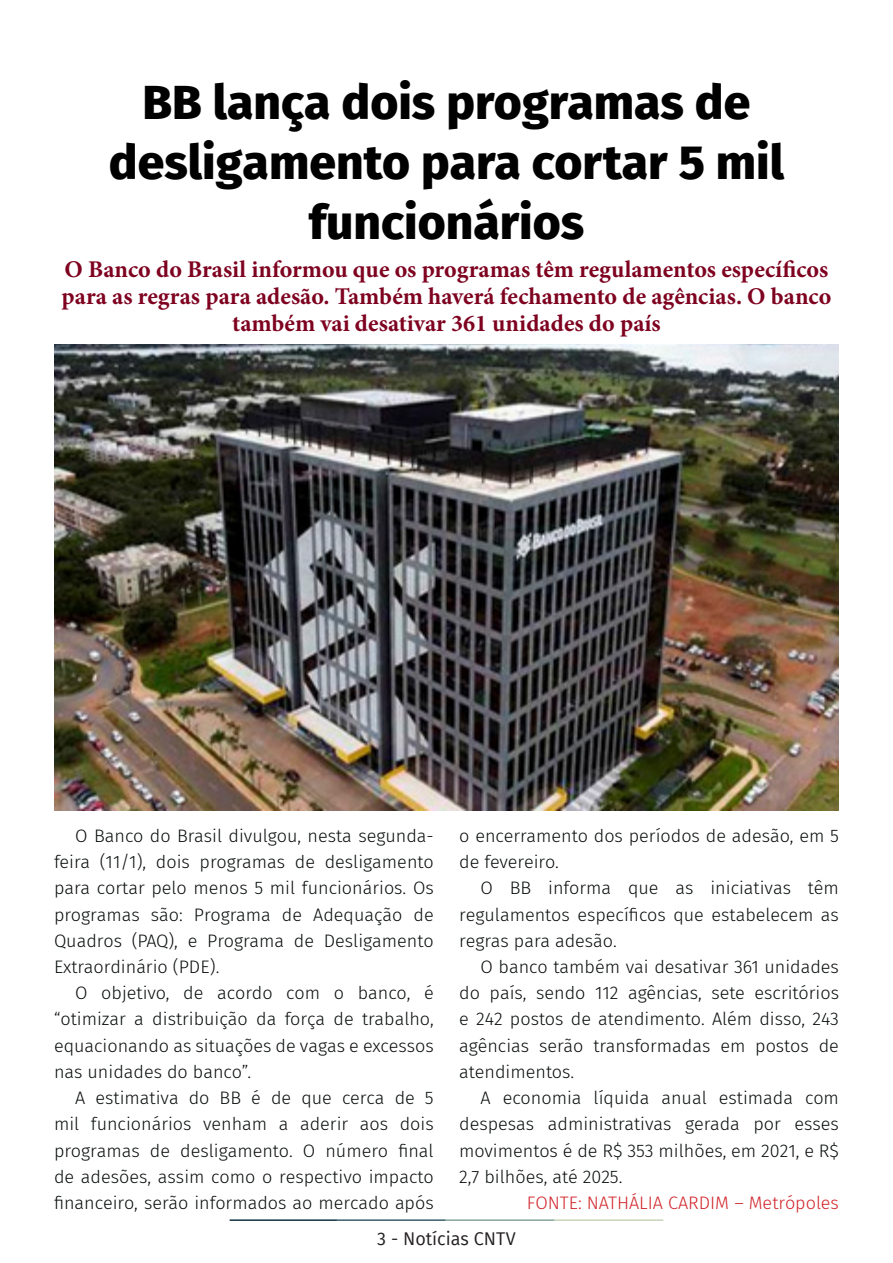
<style>
.page{position:relative;width:893px;height:1263px;background:#fff}
.page>*{position:absolute;margin:0;border:0;box-sizing:border-box;transform-origin:0 0}
.t1{font:800 48px/60px "Fira Sans";color:#000001;text-align:center}
.t2{font:700 24px/27px "Minion Pro";color:#7e0220;text-align:center}
.t3{font:300 18px/26.2px "Fira Sans";color:#080d0b;text-align:justify}
.t4{font:300 18px "Fira Sans";color:#d1232a}
.t5{font:18px "Fira Sans";color:#231f20}
</style>
<div class="page">
<hr style="left:230px;top:1219px;width:107px;height:2px;background:#0e323f">
<hr style="left:337px;top:1219px;width:109px;height:2px;background:#3a5f6d">
<hr style="left:446px;top:1219px;width:109px;height:2px;background:#87a59a">
<hr style="left:555px;top:1219px;width:108px;height:2px;background:#c6d5b7">
<img style="left:54px;top:344px;width:785px;height:466px">
<p class="t1" style="left:109px;top:68px;width:677px">BB lança dois programas de desligamento para cortar 5 mil funcionários</p>
<p class="t2" style="left:62px;top:255px;width:771px">O Banco do Brasil informou que os programas têm regulamentos específicos para as regras para adesão. Também haverá fechamento de agências. O banco também vai desativar 361 unidades do país</p>
<p class="t3" style="left:54px;top:822px;width:381px;text-indent:21px">O Banco do Brasil divulgou, nesta segunda&shy;feira (11/1), dois programas de desligamento para cortar pelo menos 5 mil funcionários. Os programas são: Programa de Adequação de Quadros (PAQ), e Programa de Desligamento Extraordinário (PDE).</p>
<p class="t3" style="left:54px;top:980px;width:381px;text-indent:21px">O objetivo, de acordo com o banco, é “otimizar a distribuição da força de trabalho, equacionando as situações de vagas e excessos nas unidades do banco”.</p>
<p class="t3" style="left:54px;top:1084px;width:381px;text-indent:21px">A estimativa do BB é de que cerca de 5 mil funcionários venham a aderir aos dois programas de desligamento. O número final de adesões, assim como o respectivo impacto financeiro, serão informados ao mercado após</p>
<p class="t3" style="left:459px;top:822px;width:381px">o encerramento dos períodos de adesão, em 5 de fevereiro.</p>
<p class="t3" style="left:459px;top:875px;width:381px;text-indent:21px">O BB informa que as iniciativas têm regulamentos específicos que estabelecem as regras para adesão.</p>
<p class="t3" style="left:459px;top:953px;width:381px;text-indent:21px">O banco também vai desativar 361 unidades do país, sendo 112 agências, sete escritórios e 242 postos de atendimento. Além disso, 243 agências serão transformadas em postos de atendimentos.</p>
<p class="t3" style="left:459px;top:1084px;width:381px;text-indent:21px">A economia líquida anual estimada com despesas administrativas gerada por esses movimentos é de R$ 353 milhões, em 2021, e R$ 2,7 bilhões, até 2025.</p>
<p class="t4" style="left:527px;top:1190px;width:314px">FONTE: NATHÁLIA CARDIM – Metrópoles</p>
<p class="t5" style="left:377px;top:1225px;width:140px">3 - Notícias CNTV</p>
</div>
